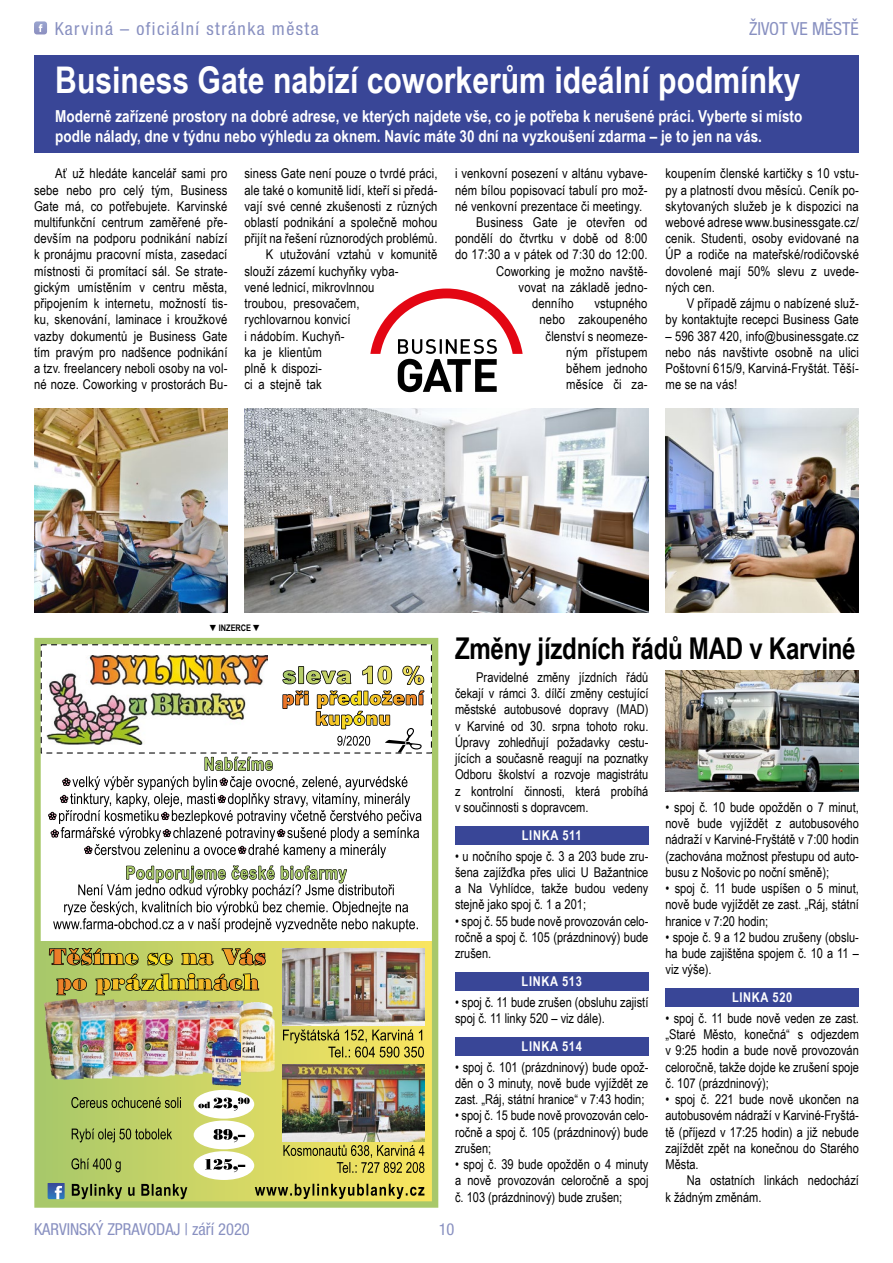
<style>
.page{position:relative;width:893px;height:1263px;background:#fff}
.page>*{position:absolute;margin:0;border:0;box-sizing:border-box;transform-origin:0 0}
.t1{font:700 36.75px "Arial Narrow";color:#fff}
.t2{font:700 30px "Arial Narrow";letter-spacing:-.01em;color:#000}
.t3{font:condensed 18px "Helvetica Neue LT Pro";letter-spacing:.08em;color:#394697}
.t4{font:condensed 18px "Helvetica Neue LT Pro";color:#394697}
.t5{font:700 16.5px/19.8px "Arial Narrow";color:#fff}
.t6{font:condensed 16.5px "Helvetica Neue LT Pro";color:#394697}
.Odstavce_články_stan{font:13.5px/16.2px "Arial Narrow";letter-spacing:.01em;color:#000;text-align:justify}
.Odstavce_články_stan-2{font:700 13.5px "Arial Narrow";letter-spacing:.05em;color:#fff}
.t7{font:700 9px "Arial Narrow";color:#000}
</style>
<div class="page">
<div style="left:455px;top:826px;width:193px;height:18px;background:#394697"></div>
<div style="left:455px;top:972px;width:193px;height:18px;background:#394697"></div>
<div style="left:455px;top:1037px;width:193px;height:18px;background:#394697"></div>
<div style="left:665px;top:989px;width:194px;height:18px;background:#394697"></div>
<svg style="left:34px;top:21px;width:13px;height:13px"></svg>
<div style="left:34px;top:55px;width:825px;height:98px;background:#394697"></div>
<svg style="left:370px;top:288px;width:152px;height:104px"></svg>
<img style="left:244px;top:409px;width:404px;height:203px">
<img style="left:665px;top:409px;width:194px;height:203px">
<img style="left:34px;top:409px;width:194px;height:203px">
<img style="left:665px;top:671px;width:194px;height:120px">
<svg style="left:34px;top:638px;width:404px;height:570px;background:#cbd77e"></svg>
<svg style="left:53px;top:864px;width:365px;height:68px"></svg>
<svg style="left:48px;top:1182px;width:17px;height:17px"></svg>
<svg style="left:72px;top:1184px;width:115px;height:15px;background:#828f47"></svg>
<svg style="left:255px;top:1184px;width:169px;height:15px;background:#a69f46"></svg>
<svg style="left:283px;top:1145px;width:141px;height:28px;background:#bfb74f"></svg>
<img style="left:283px;top:1064px;width:141px;height:77px">
<svg style="left:283px;top:1029px;width:141px;height:28px;background:#beb64f"></svg>
<img style="left:283px;top:949px;width:141px;height:76px">
<svg style="left:56px;top:977px;width:32px;height:19px"></svg>
<svg style="left:48px;top:947px;width:219px;height:19px;background:#ad9e40"></svg>
<svg style="left:95px;top:972px;width:165px;height:24px;background:#b5ac43"></svg>
<div style="left:194px;top:1090px;width:60px;height:29px;background:#fff;border-radius:50%"></div>
<svg style="left:198px;top:1097px;width:52px;height:14px"></svg>
<svg style="left:41px;top:644px;width:391px;height:214px"></svg>
<img style="left:39px;top:1000px;width:208px;height:80px">
<img style="left:238px;top:1001px;width:36px;height:72px">
<img style="left:212px;top:1029px;width:28px;height:58px">
<div style="left:194px;top:1120px;width:60px;height:29px;background:#fff;border-radius:50%"></div>
<svg style="left:213px;top:1129px;width:32px;height:13px"></svg>
<div style="left:194px;top:1151px;width:60px;height:29px;background:#fff;border-radius:50%"></div>
<svg style="left:205px;top:1159px;width:40px;height:13px"></svg>
<svg style="left:71px;top:1097px;width:110px;height:11px"></svg>
<svg style="left:72px;top:1128px;width:100px;height:14px"></svg>
<svg style="left:71px;top:1158px;width:50px;height:14px"></svg>
<h3 class="t3" style="left:54px;top:18px;width:266px">Karviná – oficiální stránka města</h3>
<h3 class="t4" style="left:749px;top:18px;width:111px">ŽIVOT VE MĚSTĚ</h3>
<p class="t1" style="left:55px;top:52px;width:747px">Business Gate nabízí coworkerům ideální podmínky</p>
<p class="t5" style="left:55px;top:106px;width:749px">Moderně zařízené prostory na dobré adrese, ve kterých najdete vše, co je potřeba k nerušené práci. Vyberte si místo podle nálady, dne v týdnu nebo výhledu za oknem. Navíc máte 30 dní na vyzkoušení zdarma – je to jen na vás.</p>
<p class="Odstavce_články_stan" style="left:34px;top:165px;width:195px;text-indent:21px">Ať už hledáte kancelář sami pro sebe nebo pro celý tým, Business Gate má, co potřebujete. Karvinské multifunkční centrum zaměřené pře&shy;devším na podporu podnikání nabízí k pronájmu pracovní místa, zasedací místnosti či promítací sál. Se strate&shy;gickým umístěním v centru města, připojením k internetu, možností tis&shy;ku, skenování, laminace i kroužkové vazby dokumentů je Business Gate tím pravým pro nadšence podnikání a tzv. freelancery neboli osoby na vol&shy;né noze. Coworking v prostorách Bu-</p>
<p class="Odstavce_články_stan" style="left:244px;top:165px;width:195px">siness Gate není pouze o tvrdé práci, ale také o komunitě lidí, kteří si předá&shy;vají své cenné zkušenosti z různých oblastí podnikání a společně mohou přijít na řešení různorodých problémů.</p>
<p class="Odstavce_články_stan" style="left:244px;top:246px;width:195px;text-align:left;text-indent:21px">K utužování vztahů v komunitě slouží zázemí kuchyňky vyba-<br>vené lednicí, mikrovlnnou<br>troubou, presovačem,<br>rychlovarnou konvicí<br>i nádobím. Kuchyň-<br>ka je klientům<br>plně k dispozi-<br>ci a stejně tak</p>
<p class="Odstavce_články_stan" style="left:455px;top:165px;width:194px">i venkovní posezení v altánu vybave&shy;ném bílou popisovací tabulí pro mož&shy;né venkovní prezentace či meetingy.</p>
<p class="Odstavce_články_stan" style="left:476px;top:214px;width:173px">Business Gate je otevřen od</p>
<p class="Odstavce_články_stan" style="left:455px;top:230px;width:194px">pondělí do čtvrtku v době od 8:00</p>
<p class="Odstavce_články_stan" style="left:455px;top:246px;width:194px">do 17:30 a v pátek od 7:30 do 12:00.</p>
<p class="Odstavce_články_stan" style="left:496px;top:262px;width:153px">Coworking je možno navště-</p>
<p class="Odstavce_články_stan" style="left:519px;top:279px;width:131px">vovat na základě jedno-</p>
<p class="Odstavce_články_stan" style="left:532px;top:295px;width:43px">denního</p>
<p class="Odstavce_články_stan" style="left:540px;top:295px;width:110px;text-align:right">vstupného<br>nebo zakoupeného členství s neomeze&shy;ným přístupem během jednoho měsíce či za-</p>
<p class="Odstavce_články_stan" style="left:665px;top:165px;width:195px">koupením členské kartičky s 10 vstu&shy;py a platností dvou měsíců. Ceník po&shy;skytovaných služeb je k dispozici na webové adrese www.businessgate.cz/ cenik. Studenti, osoby evidované na ÚP a rodiče na mateřské/rodičovské dovolené mají 50% slevu z uvede&shy;ných cen.</p>
<p class="Odstavce_články_stan" style="left:665px;top:295px;width:195px;text-align:right">V případě zájmu o nabízené služ-<br>by kontaktujte recepci Business Gate</p>
<p class="Odstavce_články_stan" style="left:665px;top:327px;width:195px">– 596 387 420, info@businessgate.cz nebo nás navštivte osobně na ulici Poštovní 615/9, Karviná-Fryštát. Těší&shy;me se na vás!</p>
<p class="t7" style="left:210px;top:621px;width:54px">▼INZERCE ▼</p>
<p class="t2" style="left:455px;top:626px;width:402px">Změny jízdních řádů MAD v Karviné</p>
<p class="Odstavce_články_stan" style="left:455px;top:668px;width:195px;text-indent:21px">Pravidelné změny jízdních řádů čekají v rámci 3. dílčí změny cestující městské autobusové dopravy (MAD) v Karviné od 30. srpna tohoto roku.<br>Úpravy zohledňují požadavky cestu&shy;jících a současně reagují na poznatky Odboru školství a rozvoje magistrátu z kontrolní činnosti, která probíhá v součinnosti s dopravcem.</p>
<p class="Odstavce_články_stan-2" style="left:522px;top:825px;width:61px">LINKA 511</p>
<p class="Odstavce_články_stan" style="left:455px;top:847px;width:195px">• u nočního spoje č. 3 a 203 bude zru&shy;šena zajížďka přes ulici U Bažantnice a Na Vyhlídce, takže budou vedeny stejně jako spoj č. 1 a 201;</p>
<p class="Odstavce_články_stan" style="left:455px;top:912px;width:195px">• spoj č. 55 bude nově provozován celo&shy;ročně a spoj č. 105 (prázdninový) bude zrušen.</p>
<p class="Odstavce_články_stan-2" style="left:522px;top:971px;width:62px">LINKA 513</p>
<p class="Odstavce_články_stan" style="left:455px;top:993px;width:195px">• spoj č. 11 bude zrušen (obsluhu zajistí spoj č. 11 linky 520 – viz dále).</p>
<p class="Odstavce_články_stan-2" style="left:522px;top:1036px;width:62px">LINKA 514</p>
<p class="Odstavce_články_stan" style="left:455px;top:1058px;width:195px">• spoj č. 101 (prázdninový) bude opož&shy;děn o 3 minuty, nově bude vyjíždět ze zast. „Ráj, státní hranice“ v 7:43 hodin;</p>
<p class="Odstavce_články_stan" style="left:455px;top:1107px;width:195px">• spoj č. 15 bude nově provozován celo&shy;ročně a spoj č. 105 (prázdninový) bude zrušen;</p>
<p class="Odstavce_články_stan" style="left:455px;top:1156px;width:195px">• spoj č. 39 bude opožděn o 4 minuty a nově provozován celoročně a spoj č. 103 (prázdninový) bude zrušen;</p>
<p class="Odstavce_články_stan" style="left:665px;top:798px;width:195px">• spoj č. 10 bude opožděn o 7 minut, nově bude vyjíždět z autobusového nádraží v Karviné-Fryštátě v 7:00 hodin (zachována možnost přestupu od auto&shy;busu z Nošovic po noční směně);</p>
<p class="Odstavce_články_stan" style="left:665px;top:880px;width:195px">• spoj č. 11 bude uspíšen o 5 minut, nově bude vyjíždět ze zast. „Ráj, státní hranice v 7:20 hodin;</p>
<p class="Odstavce_články_stan" style="left:665px;top:928px;width:195px">• spoje č. 9 a 12 budou zrušeny (obslu&shy;ha bude zajištěna spojem č. 10 a 11 – viz výše).</p>
<p class="Odstavce_články_stan-2" style="left:732px;top:987px;width:62px">LINKA 520</p>
<p class="Odstavce_články_stan" style="left:665px;top:1009px;width:195px">• spoj č. 11 bude nově veden ze zast. „Staré Město, konečná“ s odjezdem v 9:25 hodin a bude nově provozován celoročně, takže dojde ke zrušení spoje č. 107 (prázdninový);</p>
<p class="Odstavce_články_stan" style="left:665px;top:1091px;width:195px">• spoj č. 221 bude nově ukončen na autobusovém nádraží v Karviné-Fryštá&shy;tě (příjezd v 17:25 hodin) a již nebude zajíždět zpět na konečnou do Starého Města.</p>
<p class="Odstavce_články_stan" style="left:665px;top:1172px;width:195px;text-indent:21px">Na ostatních linkách nedochází k žádným změnám.</p>
<p class="t6" style="left:34px;top:1220px;width:217px">KARVINSKÝ ZPRAVODAJ | září 2020</p>
<p class="t6" style="left:439px;top:1220px;width:17px">10</p>
</div>
